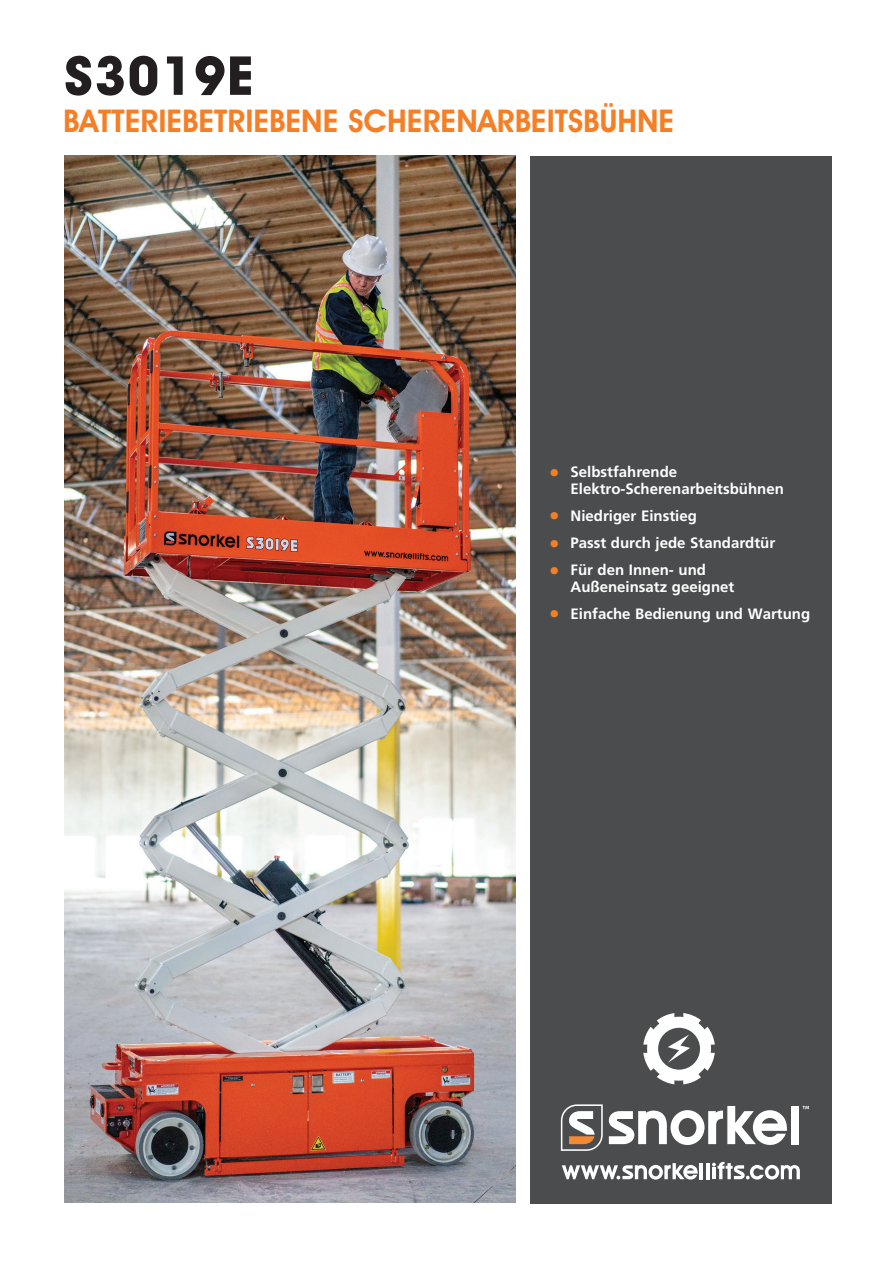
<style>
.page{position:relative;width:893px;height:1263px;background:#fff}
.page>*{position:absolute;margin:0;border:0;box-sizing:border-box;transform-origin:0 0}
.t1{font:700 54px "Avant Garde IT Cby BT";letter-spacing:.02em;color:#231f20}
.t2{font:600 31.5px "Avant Garde IT Cby BT";color:#f47f26}
.t3{font:700 15px/16.5px "Frutiger";color:#fff}
.s1{font-size:21px;color:#f47f26}
</style>
<div class="page">
<div style="left:530px;top:156px;width:302px;height:1047px;background:#4b4c4d"></div>
<hr style="left:699px;top:1163px;width:4px;height:16px;background:#fff">
<hr style="left:706px;top:1163px;width:3px;height:16px;background:#fff">
<svg style="left:562px;top:1163px;width:136px;height:16px"></svg>
<svg style="left:712px;top:1162px;width:88px;height:17px"></svg>
<svg style="left:802px;top:1106px;width:7px;height:3px"></svg>
<div style="left:791px;top:1106px;width:8px;height:38px;background:#fff"></div>
<svg style="left:609px;top:1106px;width:178px;height:39px"></svg>
<svg style="left:561px;top:1104px;width:42px;height:47px"></svg>
<img style="left:65px;top:155px;width:451px;height:1048px">
<svg style="left:643px;top:1013px;width:72px;height:71px"></svg>
<p class="t1" style="left:64px;top:43px;width:191px">S3019E</p>
<p class="t2" style="left:63px;top:102px;width:613px">BATTERIEBETRIEBENE SCHERENARBEITSBÜHNE</p>
<p class="t3" style="left:571px;top:464px;width:215px;text-indent:-21px"><span class="s1">•</span> Selbstfahrende<br>Elektro-Scherenarbeitsbühnen</p>
<p class="t3" style="left:549px;top:508px;width:149px"><span class="s1">•</span> Niedriger Einstieg</p>
<p class="t3" style="left:549px;top:535px;width:227px"><span class="s1">•</span> Passt durch jede Standardtür</p>
<p class="t3" style="left:571px;top:562px;width:165px;text-indent:-21px"><span class="s1">•</span> Für den Innen- und<br>Außeneinsatz geeignet</p>
<p class="t3" style="left:549px;top:606px;width:262px"><span class="s1">•</span> Einfache Bedienung und Wartung</p>
</div>
